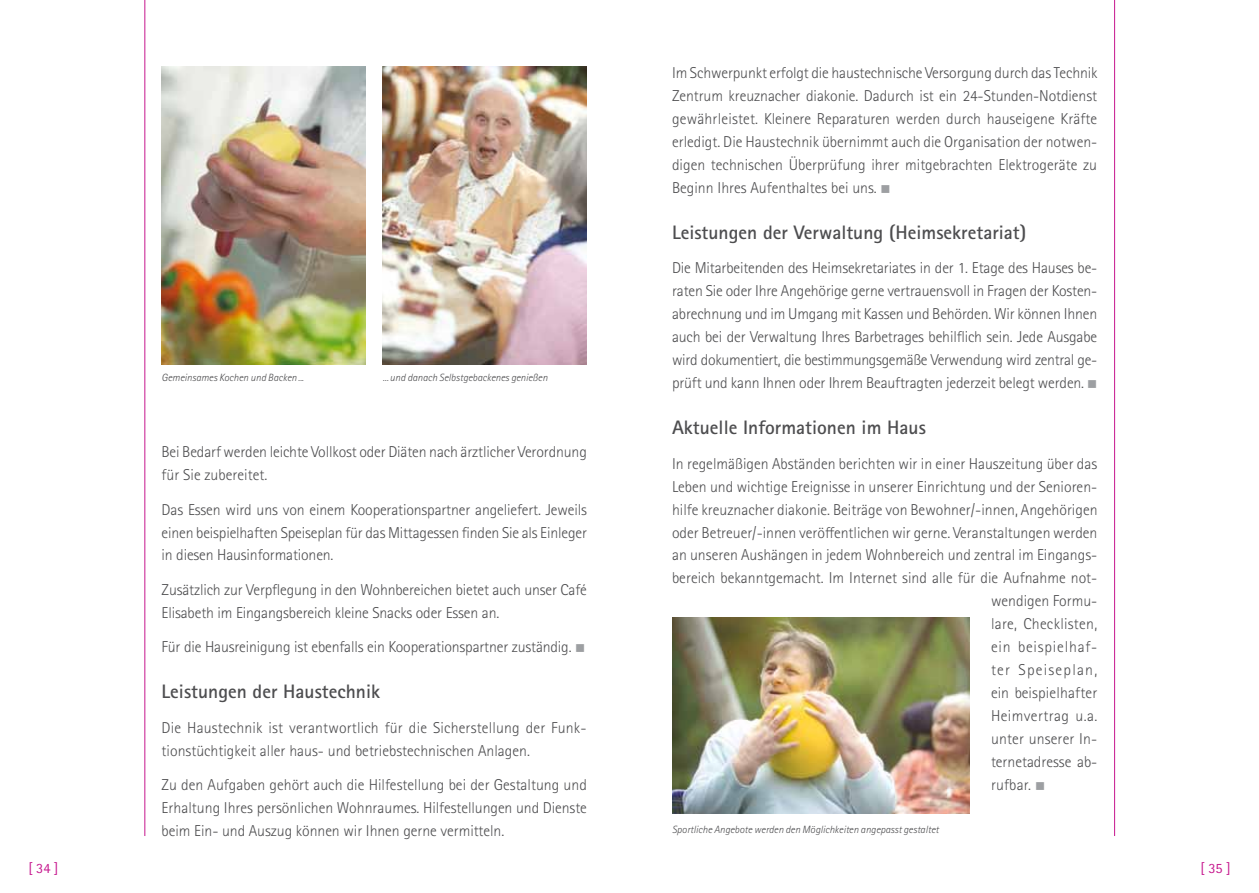
<style>
.page{position:relative;width:1259px;height:893px;background:#fff}
.page>*{position:absolute;margin:0;border:0;box-sizing:border-box;transform-origin:0 0}
.t1{font:700 19.5px "Rotis Sans Serif Pro";color:#4d4d4f}
.t2{font:300 15.75px/23px "Rotis Sans Serif Pro";color:#4d4d4f;text-align:justify}
.t3{font:300 15.75px "Rotis Sans Serif Pro";letter-spacing:.05em;color:#4d4d4f}
.t4{font:300 15.75px "Rotis Sans Serif Pro";letter-spacing:.025em;color:#4d4d4f}
.t5{font:300 15.75px "Rotis Sans Serif Pro";letter-spacing:.08em;color:#4d4d4f}
.t6{font:14.25px "Rotis Sans Serif Pro";color:#c6168d}
.t7{font:italic 300 10.5px "Rotis Sans Serif Pro";color:#4d4d4f}
.s1{color:#9d9fa2}
</style>
<div class="page">
<hr style="left:145px;top:0;width:1px;height:836px;background:#c6168d">
<hr style="left:1114px;top:0;width:1px;height:836px;background:#c6168d">
<img style="left:383px;top:67px;width:204px;height:297px">
<img style="left:162px;top:67px;width:204px;height:297px">
<img style="left:672px;top:618px;width:297px;height:195px">
<p class="t7" style="left:162px;top:371px;width:144px">Gemeinsames Kochen und Backen ...</p>
<p class="t7" style="left:383px;top:371px;width:166px">... und danach Selbstgebackenes genießen</p>
<p class="t2" style="left:162px;top:440px;width:427px">Bei Bedarf werden leichte Vollkost oder Diäten nach ärztlicher Verordnung für Sie zubereitet.</p>
<p class="t2" style="left:162px;top:498px;width:427px">Das Essen wird uns von einem Kooperationspartner angeliefert. Jeweils einen beispielhaften Speiseplan für das Mittagessen finden Sie als Einleger in diesen Hausinformationen.</p>
<p class="t2" style="left:162px;top:578px;width:427px">Zusätzlich zur Verpflegung in den Wohnbereichen bietet auch unser Café<br>Elisabeth im Eingangsbereich kleine Snacks oder Essen an.</p>
<p class="t2" style="left:162px;top:636px;width:425px">Für die Hausreinigung ist ebenfalls ein Kooperationspartner zuständig. <span class="s1">■</span></p>
<p class="t1" style="left:162px;top:679px;width:220px">Leistungen der Haustechnik</p>
<p class="t2" style="left:162px;top:716px;width:426px">Die Haustechnik ist verantwortlich für die Sicherstellung der Funk&shy;tionstüchtigkeit aller haus- und betriebstechnischen Anlagen.</p>
<p class="t2" style="left:162px;top:773px;width:427px">Zu den Aufgaben gehört auch die Hilfestellung bei der Gestaltung und Erhaltung Ihres persönlichen Wohnraumes. Hilfestellungen und Dienste beim Ein- und Auszug können wir Ihnen gerne vermitteln.</p>
<p class="t2" style="left:672px;top:62px;width:427px">Im Schwerpunkt erfolgt die haustechnische Versorgung durch das Technik Zentrum kreuznacher diakonie. Dadurch ist ein 24-Stunden-Notdienst gewährleistet. Kleinere Reparaturen werden durch hauseigene Kräfte erledigt. Die Haustechnik übernimmt auch die Organisation der notwen&shy;digen technischen Überprüfung ihrer mitgebrachten Elektrogeräte zu Beginn Ihres Aufenthaltes bei uns. <span class="s1">■</span></p>
<p class="t1" style="left:672px;top:220px;width:356px">Leistungen der Verwaltung (Heimsekretariat)</p>
<p class="t2" style="left:672px;top:257px;width:427px">Die Mitarbeitenden des Heimsekretariates in der 1. Etage des Hauses be&shy;raten Sie oder Ihre Angehörige gerne vertrauensvoll in Fragen der Kosten&shy;abrechnung und im Umgang mit Kassen und Behörden. Wir können Ihnen auch bei der Verwaltung Ihres Barbetrages behilflich sein. Jede Ausgabe wird dokumentiert, die bestimmungsgemäße Verwendung wird zentral ge&shy;prüft und kann Ihnen oder Ihrem Beauftragten jederzeit belegt werden. <span class="s1">■</span></p>
<p class="t1" style="left:672px;top:415px;width:255px">Aktuelle Informationen im Haus</p>
<p class="t2" style="left:672px;top:452px;width:427px">In regelmäßigen Abständen berichten wir in einer Hauszeitung über das</p>
<p class="t2" style="left:672px;top:475px;width:427px">Leben und wichtige Ereignisse in unserer Einrichtung und der Senioren-</p>
<p class="t2" style="left:672px;top:498px;width:427px">hilfe kreuznacher diakonie. Beiträge von Bewohner/-innen, Angehörigen</p>
<p class="t2" style="left:672px;top:521px;width:427px">oder Betreuer/-innen veröffentlichen wir gerne. Veranstaltungen werden</p>
<p class="t2" style="left:672px;top:544px;width:427px">an unseren Aushängen in jedem Wohnbereich und zentral im Eingangs-</p>
<p class="t2" style="left:672px;top:567px;width:427px">bereich bekanntgemacht. Im Internet sind alle für die Aufnahme not-</p>
<p class="t2" style="left:991px;top:590px;width:108px">wendigen Formu-</p>
<p class="t2" style="left:991px;top:613px;width:108px">lare, Checklisten,</p>
<p class="t3" style="left:991px;top:638px;width:108px">ein beispielhaf-</p>
<p class="t5" style="left:991px;top:661px;width:108px">ter Speiseplan,</p>
<p class="t2" style="left:991px;top:682px;width:108px">ein beispielhafter</p>
<p class="t4" style="left:991px;top:707px;width:108px">Heimvertrag u.a.</p>
<p class="t2" style="left:991px;top:728px;width:108px">unter unserer In-</p>
<p class="t2" style="left:991px;top:750px;width:108px">ternetadresse ab-</p>
<p class="t2" style="left:991px;top:773px;width:56px">rufbar. <span class="s1">■</span></p>
<p class="t7" style="left:672px;top:824px;width:268px">Sportliche Angebote werden den Möglichkeiten angepasst gestaltet</p>
<p class="t6" style="left:28px;top:860px;width:32px">[ 34 ]</p>
<p class="t6" style="left:1200px;top:860px;width:32px">[ 35 ]</p>
</div>
